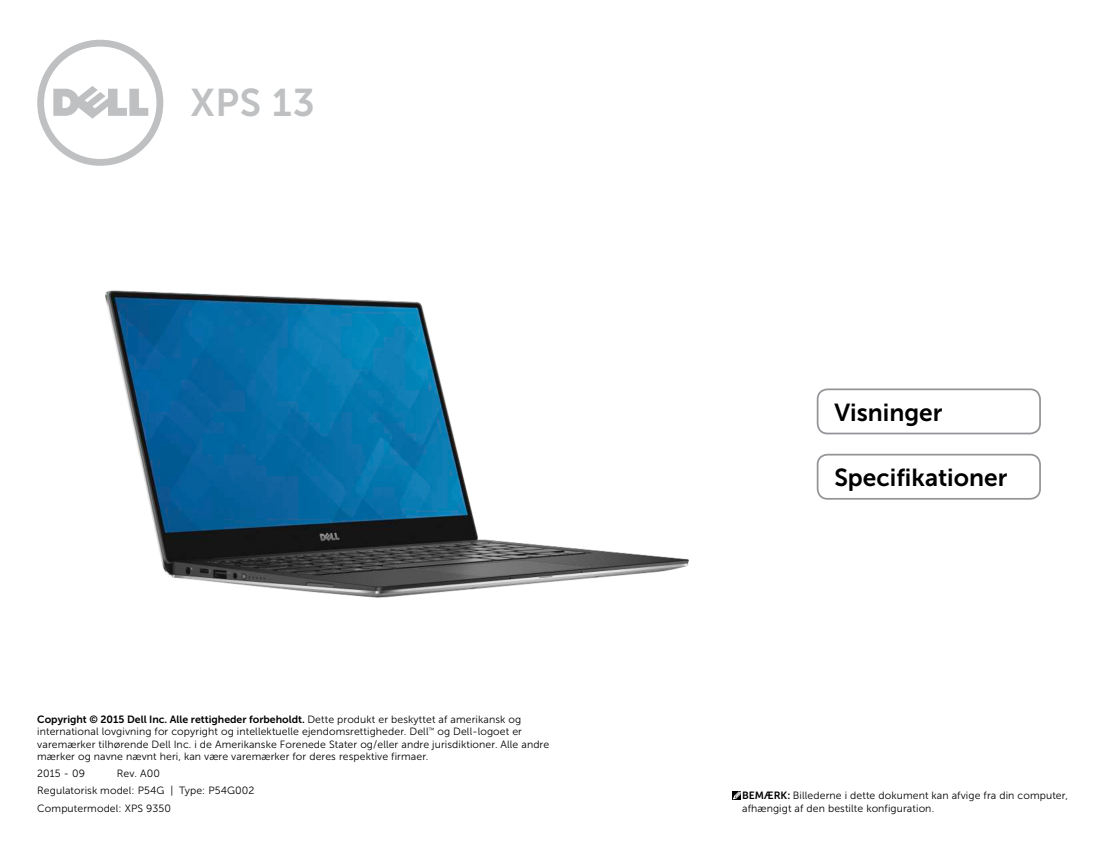
<style>
.page{position:relative;width:1117px;height:844px;background:#fff}
.page>*{position:absolute;margin:0;border:0;box-sizing:border-box;transform-origin:0 0}
.Brand{font:38.5px "Museo Sans For Dell 700";color:#bec0c2}
.Cover_Title{font:24.5px "Museo Sans For Dell 700";color:#000}
.Legal_1{font:10.5px/12.2px "Museo Sans For Dell 300";letter-spacing:.01em;color:#000}
.Note_Legal{font:10.5px/12.2px "Museo Sans For Dell 300";letter-spacing:.01em;color:#000}
.s1{font-family:"Museo Sans For Dell 700"}
</style>
<div class="page">
<div style="left:816px;top:388px;width:224px;height:46px;border:2px solid #939598;border-radius:10px"></div>
<div style="left:816px;top:453px;width:224px;height:46px;border:2px solid #939598;border-radius:10px"></div>
<img style="left:105px;top:290px;width:584px;height:308px">
<svg style="left:37px;top:40px;width:126px;height:126px"></svg>
<div style="left:732px;top:791px;width:8px;height:9px;background:#000"></div>
<svg style="left:733px;top:791px;width:7px;height:8px"></svg>
<p class="Brand" style="left:190px;top:81px;width:126px">XPS 13</p>
<p class="Legal_1" style="left:37px;top:713px;width:513px"><span class="s1">Copyright © 2015 Dell Inc. Alle rettigheder forbeholdt.</span> Dette produkt er beskyttet af amerikansk og international lovgivning for copyright og intellektuelle ejendomsrettigheder. Dell<sup>™</sup> og Dell-logoet er varemærker tilhørende Dell Inc. i de Amerikanske Forenede Stater og/eller andre jurisdiktioner. Alle andre mærker og navne nævnt heri, kan være varemærker for deres respektive firmaer.</p>
<p class="Legal_1" style="left:37px;top:767px;width:49px">2015 ‑ 09</p>
<p class="Legal_1" style="left:117px;top:767px;width:45px">Rev. A00</p>
<p class="Legal_1" style="left:37px;top:784px;width:219px">Regulatorisk model: P54G | Type: P54G002</p>
<p class="Legal_1" style="left:37px;top:801px;width:135px">Computermodel: XPS 9350</p>
<p class="Cover_Title" style="left:834px;top:398px;width:109px">Visninger</p>
<p class="Cover_Title" style="left:834px;top:463px;width:174px">Specifikationer</p>
<p class="Note_Legal" style="left:742px;top:789px;width:327px"><span class="s1">BEMÆRK:</span> Billederne i dette dokument kan afvige fra din computer, afhængigt af den bestilte konfiguration.</p>
</div>
